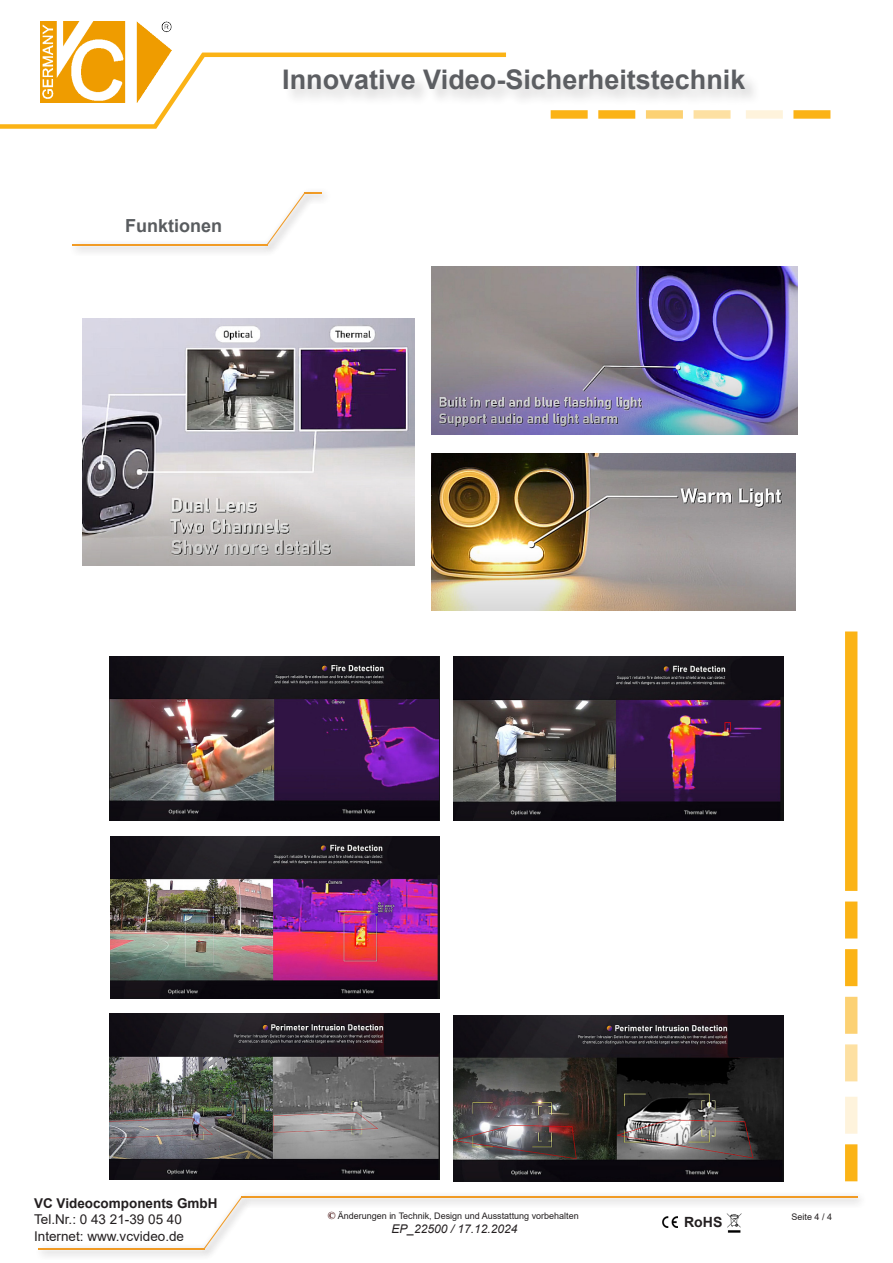
<style>
.page{position:relative;width:893px;height:1263px;background:#fff}
.page>*{position:absolute;margin:0;border:0;box-sizing:border-box;transform-origin:0 0}
.t1{font:700 27px "Arial";color:#5c5e62}
.t2{font:700 18px "Arial";color:#595c5f}
.t3{font:700 14.1px "Arial";color:#231f20}
.t4{font:13.5px/16.2px "Arial";color:#231f20}
.t5{font:700 13.5px "Arial";color:#231f20}
.t6{font:italic 12px "Arial";color:#231f20}
.t7{font:9px "Arial";color:#231f20}
.s1{font-family:"Times New Roman";font-weight:700;font-size:10.5px;color:#390000}
</style>
<div class="page">
<img style="left:662px;top:1216px;width:16px;height:12px">
<img style="left:727px;top:1213px;width:15px;height:20px">
<div style="left:284px;top:69px;width:478px;height:38px;background:#231f20;opacity:.19"></div>
<img style="left:41px;top:22px;width:131px;height:80px">
<div style="left:845px;top:631px;width:12px;height:260px;background:#fbb316;border:2px solid #fbb316"></div>
<hr style="left:203px;top:53px;width:303px;height:4px;background:#fbb316">
<svg style="left:148px;top:48px;width:62px;height:81px"></svg>
<div style="left:0;top:124px;width:156px;height:5px;background:#fbb316"></div>
<div style="left:237px;top:1191px;width:630px;height:18px;background:#f5f5f5"></div>
<hr style="left:241px;top:1196px;width:616px;height:2px;background:#f19b25">
<div style="left:199px;top:1192px;width:53px;height:67px;background:#231f20;opacity:.75"></div>
<svg style="left:204px;top:1197px;width:38px;height:52px"></svg>
<div style="left:34px;top:1243px;width:180px;height:17px;background:#231f20;opacity:.75"></div>
<hr style="left:38px;top:1248px;width:166px;height:1px;background:#f19b25">
<div style="left:845px;top:901px;width:12px;height:37px;background:#fbb316;border:2px solid #fbb316"></div>
<div style="left:845px;top:949px;width:12px;height:37px;background:#fbb316;border:2px solid #fbb316"></div>
<div style="left:845px;top:997px;width:12px;height:37px;background:#fcd173"></div>
<div style="left:845px;top:1044px;width:12px;height:37px;background:#fde0a2"></div>
<div style="left:845px;top:1097px;width:12px;height:37px;background:#fef3dc"></div>
<div style="left:845px;top:1144px;width:12px;height:37px;background:#fbb316;border:2px solid #fbb316"></div>
<div style="left:551px;top:110px;width:37px;height:9px;background:#fbb316;border:2px solid #fbb316"></div>
<div style="left:598px;top:110px;width:37px;height:9px;background:#fbb316;border:2px solid #fbb316"></div>
<div style="left:646px;top:110px;width:37px;height:9px;background:#fcd173"></div>
<div style="left:693px;top:110px;width:37px;height:9px;background:#fde0a2"></div>
<div style="left:746px;top:110px;width:37px;height:9px;background:#fef3dc"></div>
<div style="left:793px;top:110px;width:37px;height:9px;background:#fbb316;border:2px solid #fbb316"></div>
<div style="left:300px;top:188px;width:32px;height:17px;background:#fafafa"></div>
<div style="left:262px;top:189px;width:53px;height:67px;background:#fff"></div>
<svg style="left:270px;top:193px;width:52px;height:51px"></svg>
<div style="left:68px;top:239px;width:210px;height:18px;background:#f5f5f5"></div>
<hr style="left:72px;top:244px;width:195px;height:2px;background:#f19b25">
<img style="left:109px;top:656px;width:330px;height:165px">
<img style="left:453px;top:656px;width:331px;height:164px">
<img style="left:110px;top:836px;width:329px;height:162px">
<img style="left:109px;top:1014px;width:330px;height:166px">
<img style="left:453px;top:1015px;width:330px;height:166px">
<img style="left:432px;top:266px;width:365px;height:168px">
<img style="left:432px;top:454px;width:364px;height:156px">
<img style="left:83px;top:319px;width:331px;height:247px">
<p class="t2" style="left:125px;top:213px;width:99px">Funktionen</p>
<h1 class="t1" style="left:282px;top:60px;width:465px">Innovative Video-Sicherheitstechnik</h1>
<h3 class="t5" style="left:34px;top:1194px;width:185px">VC Videocomponents GmbH</h3>
<h3 class="t4" style="left:34px;top:1211px;width:152px">Tel.Nr.: 0 43 21-39 05 40<br>Internet: www.vcvideo.de</h3>
<h3 class="t3" style="left:684px;top:1212px;width:40px">RoHS</h3>
<p class="t7" style="left:328px;top:1210px;width:253px"><span class="s1">©</span> Änderungen in Technik, Design und Ausstattung vorbehalten</p>
<h3 class="t6" style="left:391px;top:1221px;width:128px">EP_22500 / 17.12.2024</h3>
<p class="t7" style="left:792px;top:1210px;width:42px">Seite 4 / 4</p>
</div>
